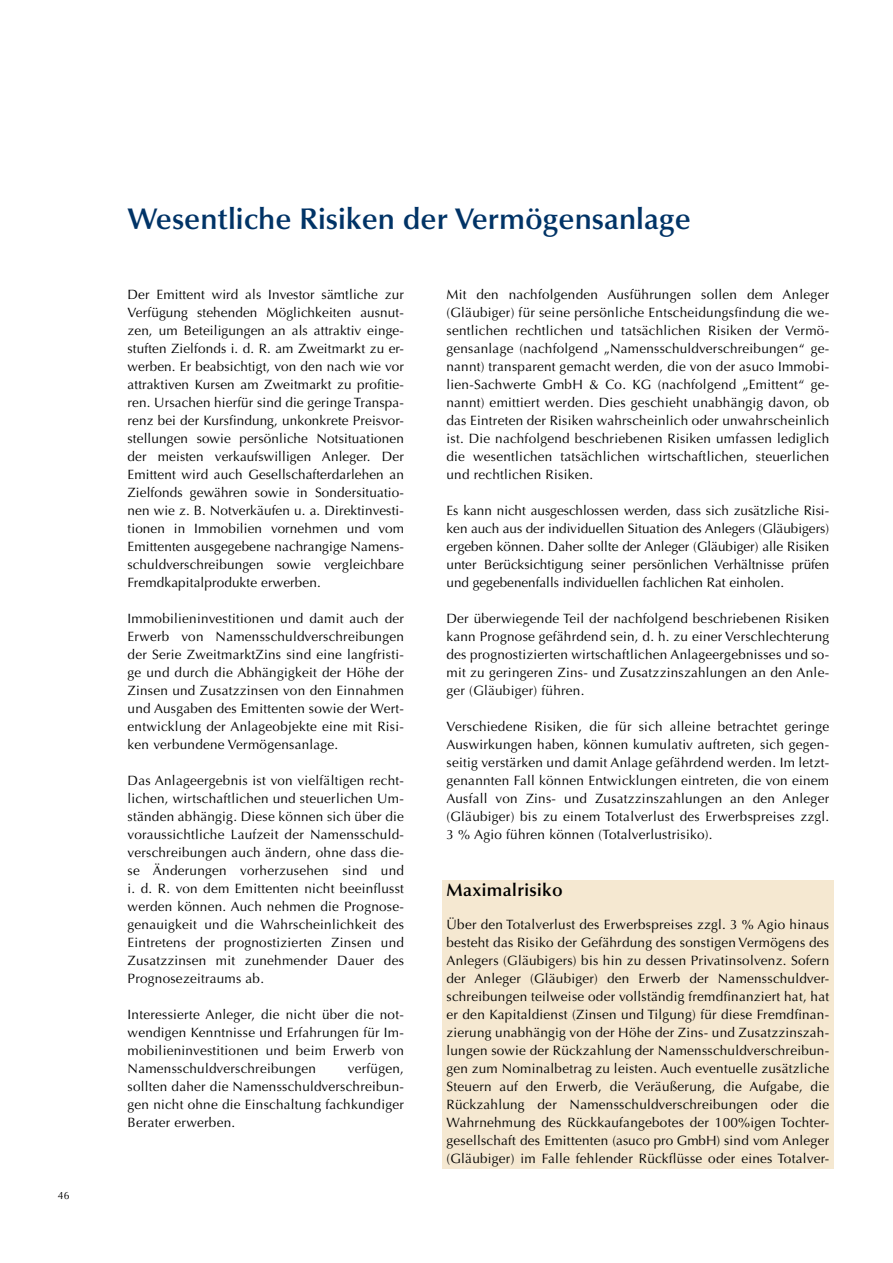
<style>
.page{position:relative;width:893px;height:1263px;background:#fff}
.page>*{position:absolute;margin:0;border:0;box-sizing:border-box;transform-origin:0 0}
.t1{font:600 30px "Optima LT Std";color:#036}
.t2{font:600 18px "Optima LT Std";letter-spacing:.02em;color:#000}
.t3{font:13.5px/18px "Optima LT Std";letter-spacing:.02em;color:#000;text-align:justify}
.t4{font:10.5px "Optima LT Std";color:#000}
</style>
<div class="page">
<div style="left:442px;top:880px;width:391px;height:31px;background:#f5e8d1"></div>
<div style="left:442px;top:902px;width:391px;height:267px;background:#f5e8d1"></div>
<p class="t4" style="left:58px;top:1189px;width:13px">46</p>
<h1 class="t1" style="left:128px;top:202px;width:565px">Wesentliche Risiken der Vermögensanlage</h1>
<p class="t3" style="left:128px;top:286px;width:278px">Der Emittent wird als Investor sämtliche zur Verfügung stehenden Möglichkeiten ausnut&shy;zen, um Beteiligungen an als attraktiv einge&shy;stuften Zielfonds i. d. R. am Zweitmarkt zu er&shy;werben. Er beabsichtigt, von den nach wie vor attraktiven Kursen am Zweitmarkt zu profitie&shy;ren. Ursachen hierfür sind die geringe Transpa&shy;renz bei der Kursfindung, unkonkrete Preisvor&shy;stellungen sowie persönliche Notsituationen der meisten verkaufswilligen Anleger. Der Emittent wird auch Gesellschafterdarlehen an Zielfonds gewähren sowie in Sondersituatio&shy;nen wie z. B. Notverkäufen u. a. Direktinvesti&shy;tionen in Immobilien vornehmen und vom Emittenten ausgegebene nachrangige Namens&shy;schuldverschreibungen sowie vergleichbare Fremdkapitalprodukte erwerben.</p>
<p class="t3" style="left:128px;top:610px;width:278px">Immobilieninvestitionen und damit auch der Erwerb von Namensschuldverschreibungen der Serie ZweitmarktZins sind eine langfristi&shy;ge und durch die Abhängigkeit der Höhe der Zinsen und Zusatzzinsen von den Einnahmen und Ausgaben des Emittenten sowie der Wert&shy;entwicklung der Anlageobjekte eine mit Risi&shy;ken verbundene Vermögensanlage.</p>
<p class="t3" style="left:128px;top:772px;width:278px">Das Anlageergebnis ist von vielfältigen recht&shy;lichen, wirtschaftlichen und steuerlichen Um&shy;ständen abhängig. Diese können sich über die voraussichtliche Laufzeit der Namensschuld&shy;verschreibungen auch ändern, ohne dass die&shy;se Änderungen vorherzusehen sind und i. d. R. von dem Emittenten nicht beeinflusst werden können. Auch nehmen die Prognose&shy;genauigkeit und die Wahrscheinlichkeit des Eintretens der prognostizierten Zinsen und Zusatzzinsen mit zunehmender Dauer des Prognosezeitraums ab.</p>
<p class="t3" style="left:128px;top:1006px;width:278px">Interessierte Anleger, die nicht über die not&shy;wendigen Kenntnisse und Erfahrungen für Im&shy;mobilieninvestitionen und beim Erwerb von Namensschuldverschreibungen</p>
<p class="t3" style="left:128px;top:1060px;width:278px;text-indent:220px">verfügen, sollten daher die Namensschuldverschreibun&shy;gen nicht ohne die Einschaltung fachkundiger Berater erwerben.</p>
<p class="t3" style="left:446px;top:286px;width:384px">Mit den nachfolgenden Ausführungen sollen dem Anleger (Gläubiger) für seine persönliche Entscheidungsfindung die we&shy;sentlichen rechtlichen und tatsächlichen Risiken der Vermö&shy;gensanlage (nachfolgend „Namensschuldverschreibungen“ ge&shy;nannt) transparent gemacht werden, die von der asuco Immobi&shy;lien-Sachwerte GmbH &amp; Co. KG (nachfolgend „Emittent“ ge&shy;nannt) emittiert werden. Dies geschieht unabhängig davon, ob das Eintreten der Risiken wahrscheinlich oder unwahrscheinlich ist. Die nachfolgend beschriebenen Risiken umfassen lediglich die wesentlichen tatsächlichen wirtschaftlichen, steuerlichen und rechtlichen Risiken.</p>
<p class="t3" style="left:446px;top:502px;width:384px">Es kann nicht ausgeschlossen werden, dass sich zusätzliche Risi&shy;ken auch aus der individuellen Situation des Anlegers (Gläubigers) ergeben können. Daher sollte der Anleger (Gläubiger) alle Risiken unter Berücksichtigung seiner persönlichen Verhältnisse prüfen und gegebenenfalls individuellen fachlichen Rat einholen.</p>
<p class="t3" style="left:446px;top:610px;width:384px">Der überwiegende Teil der nachfolgend beschriebenen Risiken kann Prognose gefährdend sein, d. h. zu einer Verschlechterung des prognostizierten wirtschaftlichen Anlageergebnisses und so&shy;mit zu geringeren Zins- und Zusatzzinszahlungen an den Anle&shy;ger (Gläubiger) führen.</p>
<p class="t3" style="left:446px;top:718px;width:384px">Verschiedene Risiken, die für sich alleine betrachtet geringe Auswirkungen haben, können kumulativ auftreten, sich gegen&shy;seitig verstärken und damit Anlage gefährdend werden. Im letzt&shy;genannten Fall können Entwicklungen eintreten, die von einem Ausfall von Zins- und Zusatzzinszahlungen an den Anleger (Gläubiger) bis zu einem Totalverlust des Erwerbspreises zzgl.<br>3 % Agio führen können (Totalverlustrisiko).</p>
<h2 class="t2" style="left:446px;top:880px;width:118px">Maximalrisiko</h2>
<p class="t3" style="left:446px;top:916px;width:384px">Über den Totalverlust des Erwerbspreises zzgl. 3 % Agio hinaus besteht das Risiko der Gefährdung des sonstigen Vermögens des Anlegers (Gläubigers) bis hin zu dessen Privatinsolvenz. Sofern der Anleger (Gläubiger) den Erwerb der Namensschuldver&shy;schreibungen teilweise oder vollständig fremdfinanziert hat, hat er den Kapitaldienst (Zinsen und Tilgung) für diese Fremdfinan&shy;zierung unabhängig von der Höhe der Zins- und Zusatzzinszah&shy;lungen sowie der Rückzahlung der Namensschuldverschreibun&shy;gen zum Nominalbetrag zu leisten. Auch eventuelle zusätzliche Steuern auf den Erwerb, die Veräußerung, die Aufgabe, die Rückzahlung der Namensschuldverschreibungen oder die Wahrnehmung des Rückkaufangebotes der 100%igen Tochter&shy;gesellschaft des Emittenten (asuco pro GmbH) sind vom Anleger (Gläubiger) im Falle fehlender Rückflüsse oder eines Totalver-</p>
</div>
